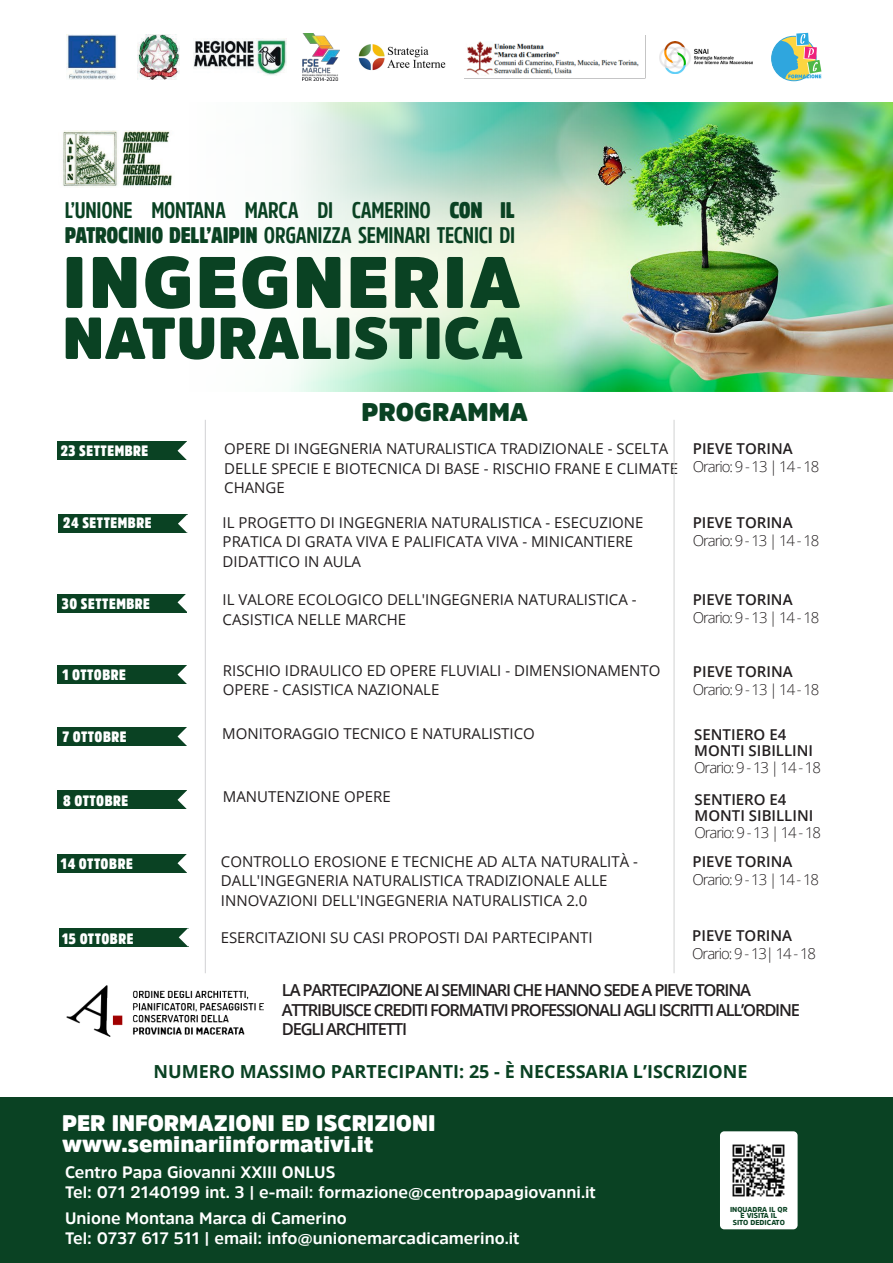
<style>
.page{position:relative;width:893px;height:1263px;background:#fff}
.page>*{position:absolute;margin:0;border:0;box-sizing:border-box;transform-origin:0 0}
.t1{font:900 72px "Amsi Pro";letter-spacing:.04em;color:#0a4223}
.t2{font:900 58.5px "Amsi Pro";letter-spacing:.01em;color:#0a4223}
.t3{font:900 25.5px "Amsi Pro";color:#0a4223}
.t4{font:700 22.5px/25.5px "Amsi Pro Cond";letter-spacing:-.01em;color:#0a4223}
.t5{font:900 22.5px/21px "Amsi Pro";color:#fff}
.t6{font:700 18px "Open Sans";color:#0a4223}
.t7{font:700 16.5px/19.8px "Amsi Pro";color:#fff}
.t8{font:600 16.5px/19.5px "Open Sans";letter-spacing:-.075em;color:#231f20}
.t9{font:15px/19.5px "Open Sans";color:#231f20}
.t10{font:300 15px "Open Sans";letter-spacing:-.075em;color:#231f20}
.t11{font:600 15px/16.5px "Open Sans";color:#231f20}
.t12{font:900 15px "Amsi Pro Cond";letter-spacing:.04em;color:#fff}
.t13{font:900 7.2px/6.6px "Amsi Pro";color:#0a4223;text-align:center}
.s1{font-weight:900}
</style>
<div class="page">
<div style="left:58px;top:790px;width:129px;height:19px;background:#0a4223"></div>
<svg style="left:178px;top:790px;width:9px;height:19px"></svg>
<div style="left:58px;top:727px;width:129px;height:19px;background:#0a4223"></div>
<svg style="left:178px;top:727px;width:9px;height:19px"></svg>
<div style="left:58px;top:665px;width:129px;height:19px;background:#0a4223"></div>
<svg style="left:178px;top:665px;width:9px;height:19px"></svg>
<div style="left:58px;top:594px;width:129px;height:19px;background:#0a4223"></div>
<svg style="left:178px;top:594px;width:9px;height:18px"></svg>
<div style="left:58px;top:514px;width:129px;height:19px;background:#0a4223"></div>
<svg style="left:178px;top:514px;width:10px;height:19px"></svg>
<div style="left:59px;top:928px;width:129px;height:19px;background:#0a4223"></div>
<svg style="left:179px;top:928px;width:10px;height:19px"></svg>
<div style="left:58px;top:854px;width:129px;height:19px;background:#0a4223"></div>
<svg style="left:178px;top:854px;width:9px;height:19px"></svg>
<div style="left:58px;top:441px;width:129px;height:19px;background:#0a4223"></div>
<svg style="left:178px;top:441px;width:9px;height:19px"></svg>
<img style="left:358px;top:44px;width:88px;height:27px">
<img style="left:67px;top:35px;width:50px;height:44px">
<img style="left:303px;top:33px;width:36px;height:48px">
<img style="left:465px;top:41px;width:180px;height:38px">
<svg style="left:772px;top:33px;width:49px;height:48px"></svg>
<img style="left:193px;top:38px;width:93px;height:38px">
<img style="left:137px;top:35px;width:42px;height:44px">
<img style="left:659px;top:41px;width:93px;height:32px">
<div style="left:0;top:1098px;width:893px;height:165px;background:#0a4223"></div>
<div style="left:720px;top:1131px;width:78px;height:98px;background:#fff;border-radius:4px"></div>
<img style="left:732px;top:1144px;width:53px;height:53px">
<hr style="left:205px;top:420px;width:1px;height:553px;background:#d1d2d4">
<hr style="left:674px;top:420px;width:1px;height:553px;background:#d1d2d2">
<img style="left:67px;top:985px;width:197px;height:52px">
<img style="left:607px;top:102px;width:286px;height:290px">
<svg style="left:102px;top:102px;width:505px;height:290px"></svg>
<img style="left:63px;top:130px;width:115px;height:57px">
<h3 class="t4" style="left:65px;top:196px;width:452px">L’UNIONE MONTANA MARCA DI CAMERINO <span class="s1">CON IL<br>PATROCINIO DELL’AIPIN</span> ORGANIZZA SEMINARI TECNICI DI</h3>
<h1 class="t1" style="left:63px;top:233px;width:459px">INGEGNERIA</h1>
<h2 class="t2" style="left:63px;top:298px;width:462px">NATURALISTICA</h2>
<h3 class="t3" style="left:361px;top:395px;width:168px">PROGRAMMA</h3>
<p class="t12" style="left:61px;top:441px;width:89px">23 SETTEMBRE</p>
<p class="t9" style="left:224px;top:439px;width:455px">OPERE DI INGEGNERIA NATURALISTICA TRADIZIONALE - SCELTA<br>DELLE SPECIE E BIOTECNICA DI BASE - RISCHIO FRANE E CLIMATE<br>CHANGE</p>
<p class="t11" style="left:693px;top:440px;width:101px">PIEVE TORINA</p>
<p class="t10" style="left:693px;top:456px;width:128px">Orario: 9 - 13 | 14 - 18</p>
<p class="t12" style="left:63px;top:513px;width:90px">24 SETTEMBRE</p>
<p class="t9" style="left:223px;top:512px;width:422px">IL PROGETTO DI INGEGNERIA NATURALISTICA - ESECUZIONE<br>PRATICA DI GRATA VIVA E PALIFICATA VIVA - MINICANTIERE<br>DIDATTICO IN AULA</p>
<p class="t11" style="left:693px;top:514px;width:101px">PIEVE TORINA</p>
<p class="t10" style="left:693px;top:530px;width:128px">Orario: 9 - 13 | 14 - 18</p>
<p class="t12" style="left:62px;top:593px;width:90px">30 SETTEMBRE</p>
<p class="t9" style="left:223px;top:590px;width:415px">IL VALORE ECOLOGICO DELL'INGEGNERIA NATURALISTICA -<br>CASISTICA NELLE MARCHE</p>
<p class="t11" style="left:693px;top:591px;width:101px">PIEVE TORINA</p>
<p class="t10" style="left:693px;top:608px;width:128px">Orario: 9 - 13 | 14 - 18</p>
<p class="t12" style="left:62px;top:665px;width:65px">1 OTTOBRE</p>
<p class="t9" style="left:223px;top:660px;width:439px">RISCHIO IDRAULICO ED OPERE FLUVIALI - DIMENSIONAMENTO<br>OPERE - CASISTICA NAZIONALE</p>
<p class="t11" style="left:693px;top:663px;width:101px">PIEVE TORINA</p>
<p class="t10" style="left:693px;top:679px;width:128px">Orario: 9 - 13 | 14 - 18</p>
<p class="t12" style="left:62px;top:726px;width:66px">7 OTTOBRE</p>
<p class="t9" style="left:222px;top:723px;width:314px">MONITORAGGIO TECNICO E NATURALISTICO</p>
<p class="t11" style="left:694px;top:726px;width:120px">SENTIERO E4<br>MONTI SIBILLINI</p>
<p class="t10" style="left:694px;top:757px;width:128px">Orario: 9 - 13 | 14 - 18</p>
<p class="t12" style="left:63px;top:790px;width:67px">8 OTTOBRE</p>
<p class="t9" style="left:223px;top:786px;width:169px">MANUTENZIONE OPERE</p>
<p class="t11" style="left:694px;top:791px;width:120px">SENTIERO E4<br>MONTI SIBILLINI</p>
<p class="t10" style="left:694px;top:822px;width:128px">Orario: 9 - 13 | 14 - 18</p>
<p class="t12" style="left:61px;top:853px;width:74px">14 OTTOBRE</p>
<p class="t9" style="left:221px;top:851px;width:418px">CONTROLLO EROSIONE E TECNICHE AD ALTA NATURALITÀ -<br>DALL'INGEGNERIA NATURALISTICA TRADIZIONALE ALLE<br>INNOVAZIONI DELL'INGEGNERIA NATURALISTICA 2.0</p>
<p class="t11" style="left:692px;top:853px;width:101px">PIEVE TORINA</p>
<p class="t10" style="left:692px;top:869px;width:128px">Orario: 9 - 13 | 14 - 18</p>
<p class="t12" style="left:62px;top:928px;width:73px">15 OTTOBRE</p>
<p class="t9" style="left:221px;top:927px;width:374px">ESERCITAZIONI SU CASI PROPOSTI DAI PARTECIPANTI</p>
<p class="t11" style="left:692px;top:927px;width:101px">PIEVE TORINA</p>
<p class="t10" style="left:692px;top:944px;width:125px">Orario: 9 - 13| 14 - 18</p>
<p class="t8" style="left:282px;top:980px;width:520px">LA PARTECIPAZIONE AI SEMINARI CHE HANNO SEDE A PIEVE TORINA<br>ATTRIBUISCE CREDITI FORMATIVI PROFESSIONALI AGLI ISCRITTI ALL’ORDINE<br>DEGLI ARCHITETTI</p>
<p class="t6" style="left:154px;top:1058px;width:596px">NUMERO MASSIMO PARTECIPANTI: 25 - È NECESSARIA L’ISCRIZIONE</p>
<h3 class="t5" style="left:62px;top:1112px;width:375px">PER INFORMAZIONI ED ISCRIZIONI www.seminariinformativi.it</h3>
<p class="t7" style="left:65px;top:1162px;width:532px">Centro Papa Giovanni XXIII ONLUS<br>Tel: 071 2140199 int. 3 | e-mail: formazione@centropapagiovanni.it</p>
<p class="t7" style="left:65px;top:1208px;width:456px">Unione Montana Marca di Camerino<br>Tel: 0737 617 511 | email: info@unionemarcadicamerino.it</p>
<p class="t13" style="left:730px;top:1206px;width:59px">INQUADRA IL QR<br>E VISITA IL<br>SITO DEDICATO</p>
</div>
